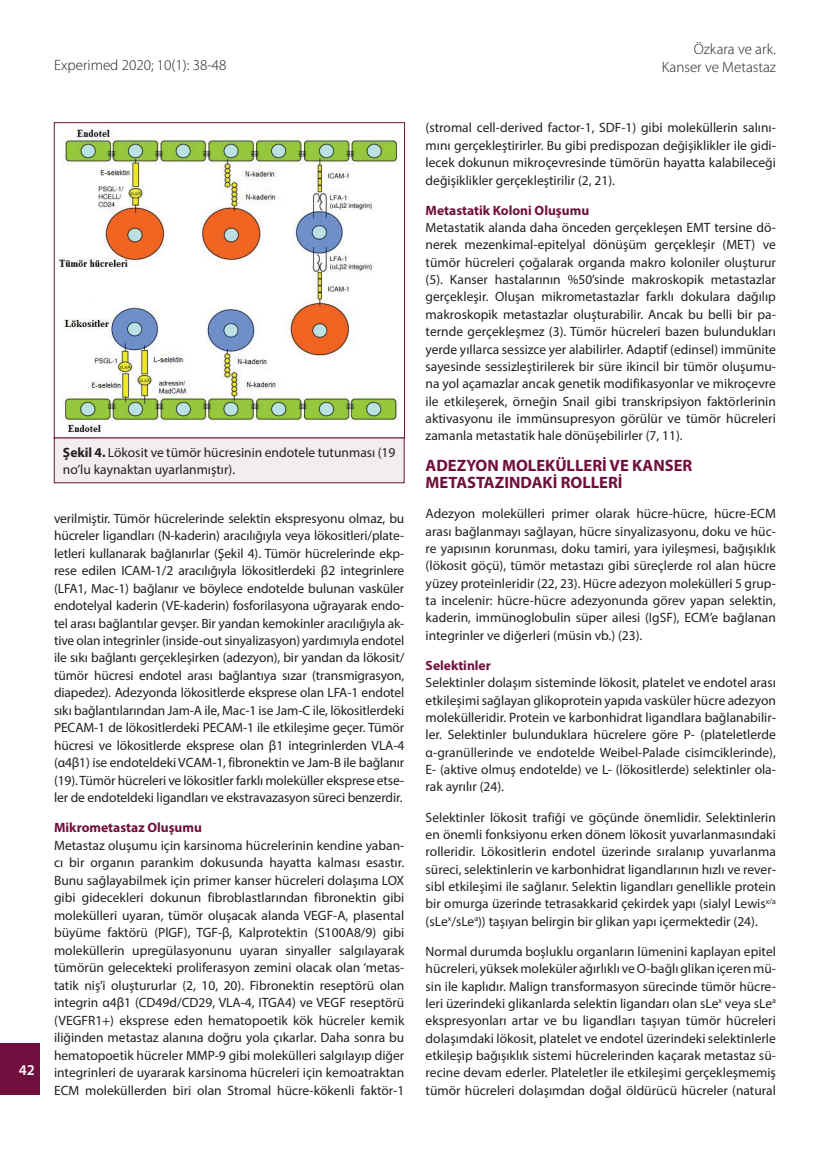
<style>
.page{position:relative;width:830px;height:1149px;background:#fff}
.page>*{position:absolute;margin:0;border:0;box-sizing:border-box;transform-origin:0 0}
.t1{font:700 16.5px/17.4px "Myriad Pro";color:#700f3d}
.t2{font:300 15px/18px "Myriad Pro";color:#231f20;text-align:right}
.t3{font:600 15px "Myriad Pro";color:#fff}
.t4{font:13.5px/17.4px "Myriad Pro";color:#231f20;text-align:justify}
.t5{font:700 13.5px "Myriad Pro";color:#700f3d}
.s1{font-weight:700}
</style>
<div class="page">
<div style="left:0;top:1042px;width:39px;height:52px;background:#700f3d"></div>
<img style="left:57px;top:129px;width:342px;height:305px">
<div style="left:54px;top:122px;width:350px;height:316px;border:1px solid #700f3d"></div>
<div style="left:54px;top:438px;width:350px;height:44px;background:#f3eded"></div>
<div style="left:54px;top:437px;width:350px;height:46px;border:1px solid #700f3d"></div>
<p class="t2" style="left:54px;top:55px;width:174px">Experimed 2020; 10(1): 38-48</p>
<p class="t3" style="left:19px;top:1059px;width:18px">42</p>
<p class="t4" style="left:63px;top:443px;width:334px"><span class="s1">Şekil 4.</span> Lökosit ve tümör hücresinin endotele tutunması (19 no’lu kaynaktan uyarlanmıştır).</p>
<p class="t4" style="left:54px;top:509px;width:351px">verilmiştir. Tümör hücrelerinde selektin ekspresyonu olmaz, bu hücreler ligandları (N-kaderin) aracılığıyla veya lökositleri/plate&shy;letleri kullanarak bağlanırlar (Şekil 4). Tümör hücrelerinde ekp&shy;rese edilen ICAM-1/2 aracılığıyla lökositlerdeki β2 integrinlere (LFA1, Mac-1) bağlanır ve böylece endotelde bulunan vasküler endotelyal kaderin (VE-kaderin) fosforilasyona uğrayarak endo&shy;tel arası bağlantılar gevşer. Bir yandan kemokinler aracılığıyla ak&shy;tive olan integrinler (inside-out sinyalizasyon) yardımıyla endotel ile sıkı bağlantı gerçekleşirken (adezyon), bir yandan da lökosit/ tümör hücresi endotel arası bağlantıya sızar (transmigrasyon, diapedez). Adezyonda lökositlerde eksprese olan LFA-1 endotel sıkı bağlantılarından Jam-A ile, Mac-1 ise Jam-C ile, lökositlerdeki PECAM-1 de lökositlerdeki PECAM-1 ile etkileşime geçer. Tümör hücresi ve lökositlerde eksprese olan β1 integrinlerden VLA-4 (α4β1) ise endoteldeki VCAM-1, fibronektin ve Jam-B ile bağlanır (19). Tümör hücreleri ve lökositler farklı moleküller eksprese etse&shy;ler de endoteldeki ligandları ve ekstravazasyon süreci benzerdir.</p>
<p class="t5" style="left:54px;top:818px;width:149px">Mikrometastaz Oluşumu</p>
<p class="t4" style="left:54px;top:836px;width:351px">Metastaz oluşumu için karsinoma hücrelerinin kendine yaban&shy;cı bir organın parankim dokusunda hayatta kalması esastır.<br>Bunu sağlayabilmek için primer kanser hücreleri dolaşıma LOX gibi gidecekleri dokunun fibroblastlarından fibronektin gibi molekülleri uyaran, tümör oluşacak alanda VEGF-A, plasental büyüme faktörü (PlGF), TGF-β, Kalprotektin (S100A8/9) gibi moleküllerin upregülasyonunu uyaran sinyaller salgılayarak tümörün gelecekteki proliferasyon zemini olacak olan ‘metas&shy;tatik niş’i oluştururlar (2, 10, 20). Fibronektin reseptörü olan integrin α4β1 (CD49d/CD29, VLA-4, ITGA4) ve VEGF reseptörü (VEGFR1+) eksprese eden hematopoetik kök hücreler kemik iliğinden metastaz alanına doğru yola çıkarlar. Daha sonra bu hematopoetik hücreler MMP-9 gibi molekülleri salgılayıp diğer integrinleri de uyararak karsinoma hücreleri için kemoatraktan ECM moleküllerden biri olan Stromal hücre-kökenli faktör-1</p>
<p class="t2" style="left:661px;top:40px;width:116px">Özkara ve ark.<br>Kanser ve Metastaz</p>
<p class="t4" style="left:425px;top:119px;width:351px">(stromal cell-derived factor-1, SDF-1) gibi moleküllerin salını&shy;mını gerçekleştirirler. Bu gibi predispozan değişiklikler ile gidi&shy;lecek dokunun mikroçevresinde tümörün hayatta kalabileceği değişiklikler gerçekleştirilir (2, 21).</p>
<p class="t5" style="left:425px;top:201px;width:165px">Metastatik Koloni Oluşumu</p>
<p class="t4" style="left:425px;top:218px;width:351px">Metastatik alanda daha önceden gerçekleşen EMT tersine dö&shy;nerek mezenkimal-epitelyal dönüşüm gerçekleşir (MET) ve tümör hücreleri çoğalarak organda makro koloniler oluşturur (5). Kanser hastalarının %50’sinde makroskopik metastazlar gerçekleşir. Oluşan mikrometastazlar farklı dokulara dağılıp makroskopik metastazlar oluşturabilir. Ancak bu belli bir pa&shy;ternde gerçekleşmez (3). Tümör hücreleri bazen bulundukları yerde yıllarca sessizce yer alabilirler. Adaptif (edinsel) immünite sayesinde sessizleştirilerek bir süre ikincil bir tümör oluşumu&shy;na yol açamazlar ancak genetik modifikasyonlar ve mikroçevre ile etkileşerek, örneğin Snail gibi transkripsiyon faktörlerinin aktivasyonu ile immünsupresyon görülür ve tümör hücreleri zamanla metastatik hale dönüşebilirler (7, 11).</p>
<p class="t1" style="left:425px;top:455px;width:268px">ADEZYON MOLEKÜLLERİ VE KANSER<br>METASTAZINDAKİ ROLLERİ</p>
<p class="t4" style="left:425px;top:504px;width:351px">Adezyon molekülleri primer olarak hücre-hücre, hücre-ECM arası bağlanmayı sağlayan, hücre sinyalizasyonu, doku ve hüc&shy;re yapısının korunması, doku tamiri, yara iyileşmesi, bağışıklık (lökosit göçü), tümör metastazı gibi süreçlerde rol alan hücre yüzey proteinleridir (22, 23). Hücre adezyon molekülleri 5 grup&shy;ta incelenir: hücre-hücre adezyonunda görev yapan selektin, kaderin, immünoglobulin süper ailesi (IgSF), ECM’e bağlanan integrinler ve diğerleri (müsin vb.) (23).</p>
<p class="t5" style="left:425px;top:656px;width:67px">Selektinler</p>
<p class="t4" style="left:425px;top:673px;width:351px">Selektinler dolaşım sisteminde lökosit, platelet ve endotel arası etkileşimi sağlayan glikoprotein yapıda vasküler hücre adezyon molekülleridir. Protein ve karbonhidrat ligandlara bağlanabilir&shy;ler. Selektinler bulunduklara hücrelere göre P- (plateletlerde α-granüllerinde ve endotelde Weibel-Palade cisimciklerinde), E- (aktive olmuş endotelde) ve L- (lökositlerde) selektinler ola&shy;rak ayrılır (24).</p>
<p class="t4" style="left:425px;top:807px;width:351px">Selektinler lökosit trafiği ve göçünde önemlidir. Selektinlerin en önemli fonksiyonu erken dönem lökosit yuvarlanmasındaki rolleridir. Lökositlerin endotel üzerinde sıralanıp yuvarlanma süreci, selektinlerin ve karbonhidrat ligandlarının hızlı ve rever&shy;sibl etkileşimi ile sağlanır. Selektin ligandları genellikle protein bir omurga üzerinde tetrasakkarid çekirdek yapı (sialyl Lewis<sup>x/a </sup>(sLe<sup>x</sup>/sLe<sup>a</sup>)) taşıyan belirgin bir glikan yapı içermektedir (24).</p>
<p class="t4" style="left:425px;top:942px;width:351px">Normal durumda boşluklu organların lümenini kaplayan epitel hücreleri, yüksek moleküler ağırlıklı ve O-bağlı glikan içeren mü&shy;sin ile kaplıdır. Malign transformasyon sürecinde tümör hücre&shy;leri üzerindeki glikanlarda selektin ligandarı olan sLe<sup>x</sup> veya sLe<sup>a </sup>ekspresyonları artar ve bu ligandları taşıyan tümör hücreleri dolaşımdaki lökosit, platelet ve endotel üzerindeki selektinlerle etkileşip bağışıklık sistemi hücrelerinden kaçarak metastaz sü&shy;recine devam ederler. Plateletler ile etkileşimi gerçekleşmemiş tümör hücreleri dolaşımdan doğal öldürücü hücreler (natural</p>
</div>
